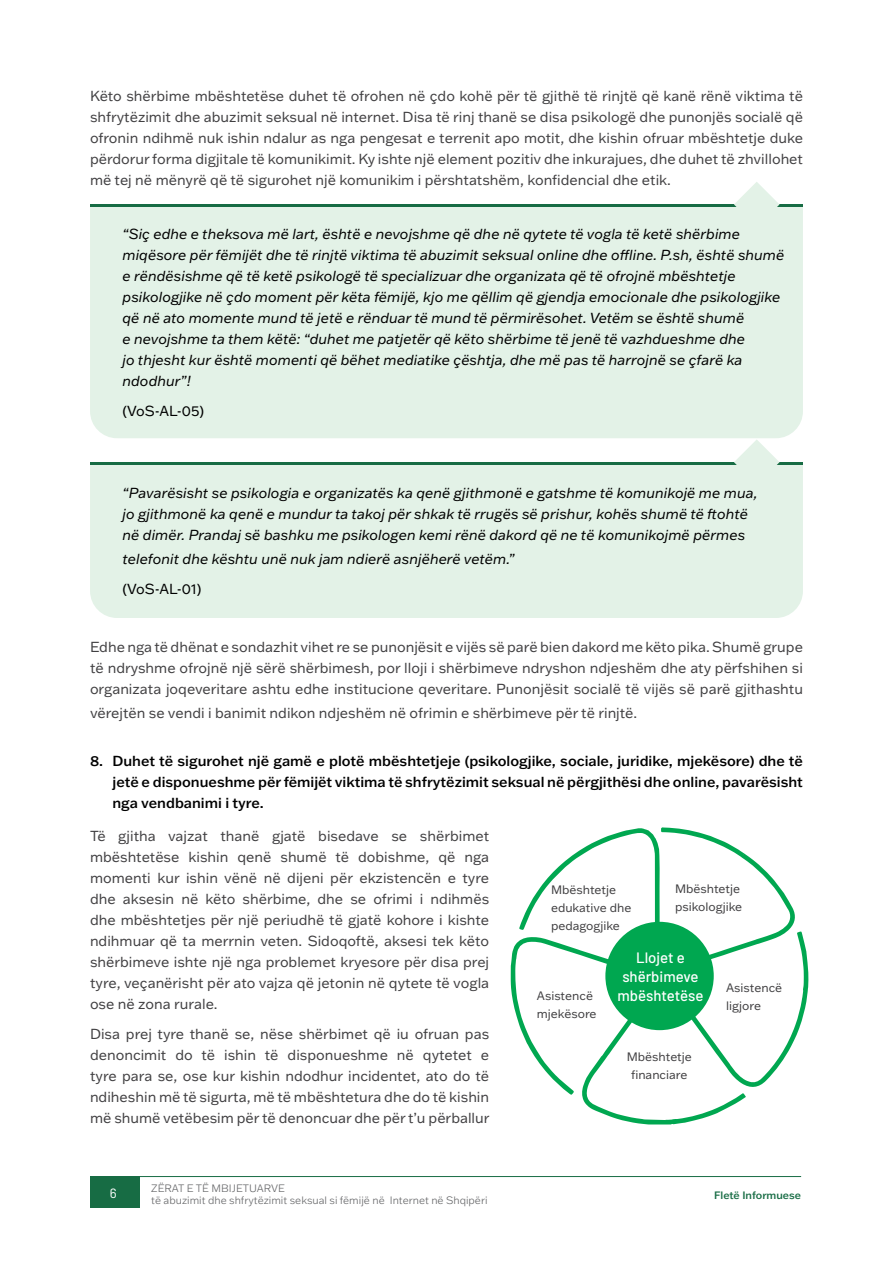
<style>
.page{position:relative;width:893px;height:1263px;background:#fff}
.page>*{position:absolute;margin:0;border:0;box-sizing:border-box;transform-origin:0 0}
.t1{font:500 15px/18.9px "Barlow";color:#fff;text-align:center}
.t2{font:14.25px/21px "Franklin Gothic ATF";color:#414042;text-align:justify}
.t3{font:italic 14.25px/21px "Franklin Gothic ATF";color:#000}
.t4{font:500 14.25px/21px "Franklin Gothic ATF";color:#000;text-align:justify}
.t5{font:14.25px "Franklin Gothic ATF";color:#000}
.t6{font:13.5px "Barlow";color:#fff}
.t7{font:12px/18px "Franklin Gothic ATF";color:#414042}
.t8{font:300 10.5px/12.6px "Franklin Gothic ATF";color:#636466}
.t9{font:500 10.5px "Franklin Gothic ATF";color:#176c44}
</style>
<div class="page">
<div style="left:90px;top:1176px;width:50px;height:31px;background:#176c44"></div>
<hr style="left:140px;top:1176px;width:661px;height:1px;background:#176c44">
<div style="left:90px;top:464px;width:713px;height:154px;background:#e3f2e7"></div>
<hr style="left:90px;top:462px;width:713px;height:2px;background:#176c44">
<svg style="left:734px;top:440px;width:45px;height:45px"></svg>
<div style="left:90px;top:207px;width:713px;height:231px;background:#e3f2e7"></div>
<hr style="left:90px;top:204px;width:713px;height:3px;background:#176c44">
<svg style="left:734px;top:182px;width:45px;height:45px"></svg>
<svg style="left:511px;top:827px;width:298px;height:297px"></svg>
<div style="left:605px;top:922px;width:109px;height:108px;background:#00a750;border-radius:50%"></div>
<p class="t2" style="left:90px;top:85px;width:715px">Këto shërbime mbështetëse duhet të ofrohen në çdo kohë për të gjithë të rinjtë që kanë rënë viktima të shfrytëzimit dhe abuzimit seksual në internet. Disa të rinj thanë se disa psikologë dhe punonjës socialë që ofronin ndihmë nuk ishin ndalur as nga pengesat e terrenit apo motit, dhe kishin ofruar mbështetje duke përdorur forma digjitale të komunikimit. Ky ishte një element pozitiv dhe inkurajues, dhe duhet të zhvillohet më tej në mënyrë që të sigurohet një komunikim i përshtatshëm, konfidencial dhe etik.</p>
<p class="t3" style="left:123px;top:223px;width:663px">“Siç edhe e theksova më lart, është e nevojshme që dhe në qytete të vogla të ketë shërbime miqësore për fëmijët dhe të rinjtë viktima të abuzimit seksual online dhe offline. P.sh, është shumë e rëndësishme që të ketë psikologë të specializuar dhe organizata që të ofrojnë mbështetje psikologjike në çdo moment për këta fëmijë, kjo me qëllim që gjendja emocionale dhe psikologjike që në ato momente mund të jetë e rënduar të mund të përmirësohet. Vetëm se është shumë<br>e nevojshme ta them këtë: “duhet me patjetër që këto shërbime të jenë të vazhdueshme dhe<br>jo thjesht kur është momenti që bëhet mediatike çështja, dhe më pas të harrojnë se çfarë ka ndodhur”!</p>
<p class="t5" style="left:123px;top:401px;width:83px">(VoS-AL-05)</p>
<p class="t3" style="left:123px;top:482px;width:637px">“Pavarësisht se psikologia e organizatës ka qenë gjithmonë e gatshme të komunikojë me mua, jo gjithmonë ka qenë e mundur ta takoj për shkak të rrugës së prishur, kohës shumë të ftohtë në dimër. Prandaj së bashku me psikologen kemi rënë dakord që ne të komunikojmë përmes</p>
<p class="t3" style="left:123px;top:548px;width:394px">telefonit dhe kështu unë nuk jam ndierë asnjëherë vetëm.”</p>
<p class="t5" style="left:123px;top:579px;width:80px">(VoS-AL-01)</p>
<p class="t2" style="left:90px;top:636px;width:714px">Edhe nga të dhënat e sondazhit vihet re se punonjësit e vijës së parë bien dakord me këto pika. Shumë grupe të ndryshme ofrojnë një sërë shërbimesh, por lloji i shërbimeve ndryshon ndjeshëm dhe aty përfshihen si organizata joqeveritare ashtu edhe institucione qeveritare. Punonjësit socialë të vijës së parë gjithashtu</p>
<p class="t2" style="left:90px;top:702px;width:549px">vërejtën se vendi i banimit ndikon ndjeshëm në ofrimin e shërbimeve për të rinjtë.</p>
<p class="t4" style="left:113px;top:750px;width:692px;text-indent:-23px">8. Duhet të sigurohet një gamë e plotë mbështetjeje (psikologjike, sociale, juridike, mjekësore) dhe të jetë e disponueshme për fëmijët viktima të shfrytëzimit seksual në përgjithësi dhe online, pavarësisht nga vendbanimi i tyre.</p>
<p class="t2" style="left:90px;top:825px;width:401px">Të gjitha vajzat thanë gjatë bisedave se shërbimet mbështetëse kishin qenë shumë të dobishme, që nga momenti kur ishin vënë në dijeni për ekzistencën e tyre dhe aksesin në këto shërbime, dhe se ofrimi i ndihmës dhe mbështetjes për një periudhë të gjatë kohore i kishte ndihmuar që ta merrnin veten. Sidoqoftë, aksesi tek këto shërbimeve ishte një nga problemet kryesore për disa prej tyre, veçanërisht për ato vajza që jetonin në qytete të vogla ose në zona rurale.</p>
<p class="t2" style="left:90px;top:1023px;width:401px">Disa prej tyre thanë se, nëse shërbimet që iu ofruan pas denoncimit do të ishin të disponueshme në qytetet e tyre para se, ose kur kishin ndodhur incidentet, ato do të ndiheshin më të sigurta, më të mbështetura dhe do të kishin më shumë vetëbesim për të denoncuar dhe për t’u përballur</p>
<p class="t7" style="left:551px;top:881px;width:82px">Mbështetje edukative dhe pedagogjike</p>
<p class="t7" style="left:675px;top:879px;width:69px">Mbështetje psikologjike</p>
<p class="t1" style="left:617px;top:947px;width:87px">Llojet e shërbimeve mbështetëse</p>
<p class="t7" style="left:726px;top:978px;width:58px">Asistencë ligjore</p>
<p class="t7" style="left:537px;top:987px;width:61px">Asistencë mjekësore</p>
<p class="t7" style="left:627px;top:1047px;width:67px;text-align:center">Mbështetje financiare</p>
<p class="t6" style="left:110px;top:1183px;width:8px">6</p>
<p class="t8" style="left:151px;top:1181px;width:338px">ZËRAT E TË MBIJETUARVE<br>të abuzimit dhe shfrytëzimit seksual si fëmijë në Internet në Shqipëri</p>
<p class="t9" style="left:714px;top:1188px;width:89px">Fletë Informuese</p>
</div>
